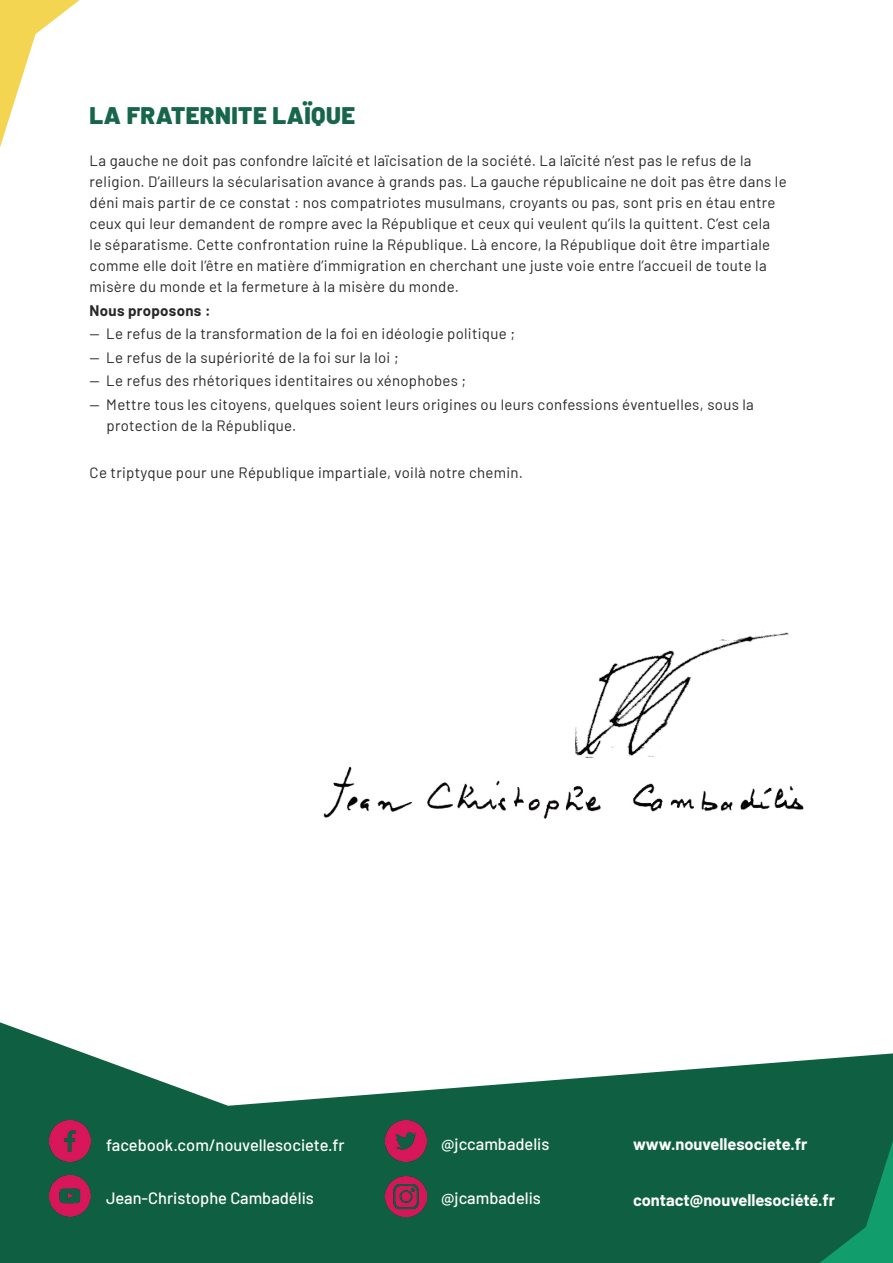
<style>
.page{position:relative;width:893px;height:1263px;background:#fff}
.page>*{position:absolute;margin:0;border:0;box-sizing:border-box;transform-origin:0 0}
.t1{font:900 24px "Barlow";letter-spacing:.02em;color:#17664b}
.t2{font:500 16.5px "Barlow";color:#fff}
.t3{font:700 16.5px "Barlow";color:#fff}
.t4{font:15px/21px "Barlow";letter-spacing:.02em;color:#292829}
.t5{font:700 15px "Barlow";letter-spacing:.02em;color:#292829}
</style>
<div class="page">
<svg style="left:0;top:1022px;width:893px;height:241px;fill:#0f6043"></svg>
<img style="left:323px;top:757px;width:480px;height:62px">
<img style="left:576px;top:631px;width:213px;height:126px">
<img style="left:50px;top:1175px;width:41px;height:41px">
<img style="left:50px;top:1121px;width:41px;height:41px">
<img style="left:385px;top:1121px;width:41px;height:41px">
<img style="left:386px;top:1176px;width:40px;height:40px">
<svg style="left:0;top:0;width:80px;height:147px"></svg>
<svg style="left:759px;top:1071px;width:134px;height:192px;background:#0f6647"></svg>
<h1 class="t1" style="left:90px;top:100px;width:267px">LA FRATERNITE LAÏQUE</h1>
<p class="t4" style="left:90px;top:150px;width:699px">La gauche ne doit pas confondre laïcité et laïcisation de la société. La laïcité n’est pas le refus de la religion. D’ailleurs la sécularisation avance à grands pas. La gauche républicaine ne doit pas être dans le déni mais partir de ce constat : nos compatriotes musulmans, croyants ou pas, sont pris en étau entre ceux qui leur demandent de rompre avec la République et ceux qui veulent qu’ils la quittent. C’est cela<br>le séparatisme. Cette confrontation ruine la République. Là encore, la République doit être impartiale comme elle doit l’être en matière d’immigration en cherchant une juste voie entre l’accueil de toute la misère du monde et la fermeture à la misère du monde.</p>
<p class="t5" style="left:90px;top:301px;width:122px">Nous proposons :</p>
<p class="t4" style="left:90px;top:323px;width:427px">— Le refus de la transformation de la foi en idéologie politique ;</p>
<p class="t4" style="left:90px;top:346px;width:311px">— Le refus de la supériorité de la foi sur la loi ;</p>
<p class="t4" style="left:90px;top:370px;width:378px">— Le refus des rhétoriques identitaires ou xénophobes ;</p>
<p class="t4" style="left:107px;top:393px;width:649px;text-indent:-17px">— Mettre tous les citoyens, quelques soient leurs origines ou leurs confessions éventuelles, sous la protection de la République.</p>
<p class="t4" style="left:90px;top:462px;width:435px">Ce triptyque pour une République impartiale, voilà notre chemin.</p>
<p class="t2" style="left:106px;top:1134px;width:240px">facebook.com/nouvellesociete.fr</p>
<p class="t2" style="left:441px;top:1133px;width:110px">@jccambadelis</p>
<p class="t2" style="left:441px;top:1187px;width:101px">@jcambadelis</p>
<p class="t2" style="left:106px;top:1188px;width:209px">Jean-Christophe Cambadélis</p>
<p class="t3" style="left:633px;top:1134px;width:176px">www.nouvellesociete.fr</p>
<p class="t3" style="left:633px;top:1189px;width:204px">contact@nouvellesociété.fr</p>
</div>
